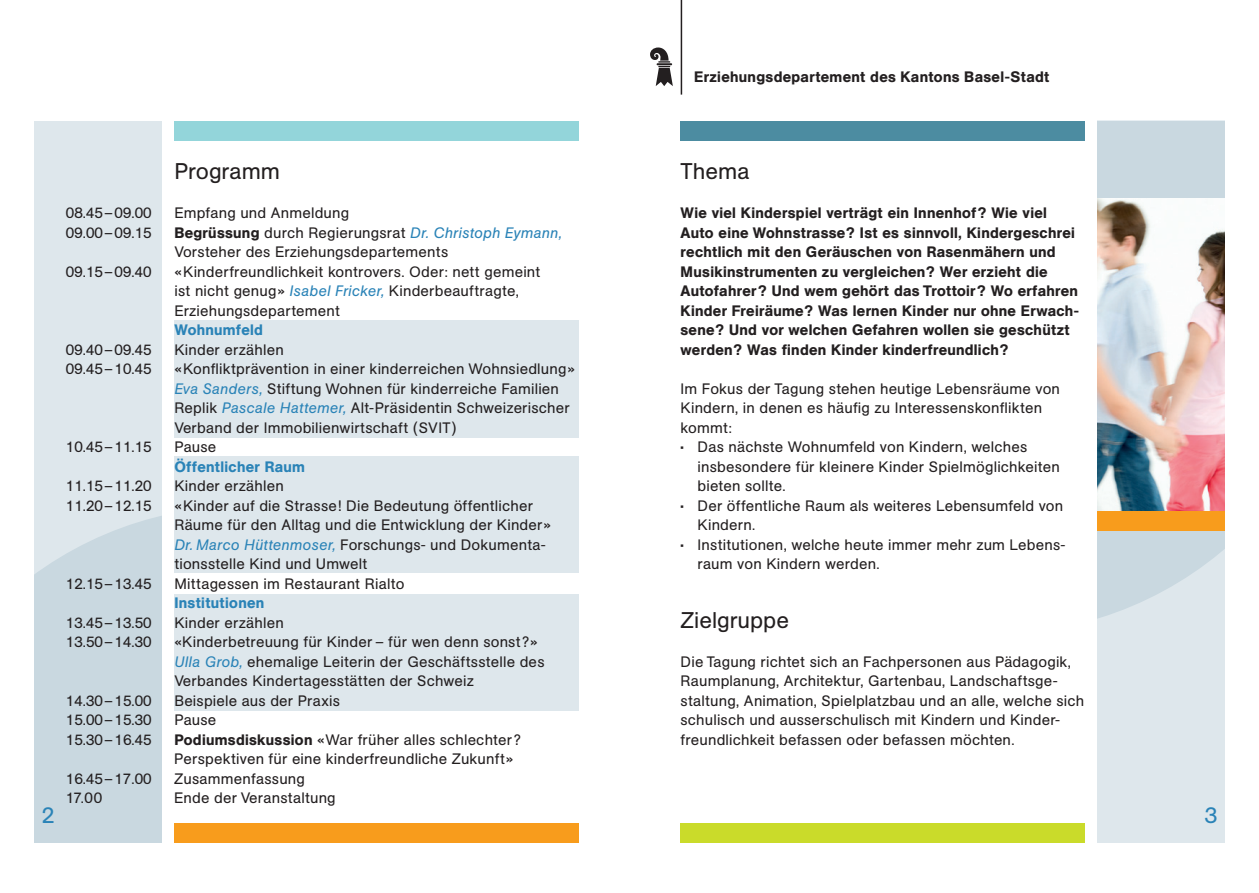
<style>
.page{position:relative;width:1259px;height:893px;background:#fff}
.page>*{position:absolute;margin:0;border:0;box-sizing:border-box;transform-origin:0 0}
.t1{font:22.5px "AG Book Pro";color:#231f20}
.t2{font:22.5px "AG Book Pro";color:#2a83b7}
.t3{font:15px/19.5px "AG Book Pro";letter-spacing:.015em;color:#231f20}
.t4{font:500 15px/19.5px "AG Book Pro";letter-spacing:.02em;color:#231f20}
.t5{font:500 15px "AG Book BQ";letter-spacing:.02em;color:#231f20}
.t6{font:500 15px "AG Book Pro";letter-spacing:.02em;color:#2a83b7}
.s1{font-weight:500}
.s2{font-style:italic;color:#2a83b7}
</style>
<div class="page">
<svg style="left:650px;top:48px;width:23px;height:38px"></svg>
<hr style="left:680px;top:0;width:2px;height:95px;background:#231f20">
<div style="left:1097px;top:121px;width:128px;height:721px;background:#dee7ec"></div>
<svg style="left:1097px;top:121px;width:128px;height:498px;fill:#c9d8e0"></svg>
<div style="left:174px;top:456px;width:404px;height:117px;background:#dee7ec"></div>
<div style="left:174px;top:594px;width:404px;height:117px;background:#dee7ec"></div>
<div style="left:174px;top:320px;width:404px;height:118px;background:#dee7ec"></div>
<div style="left:34px;top:121px;width:128px;height:721px;background:#dee7ec"></div>
<svg style="left:34px;top:516px;width:128px;height:326px;background:#cad9e0"></svg>
<div style="left:174px;top:121px;width:404px;height:19px;background:#93d5da"></div>
<div style="left:174px;top:823px;width:404px;height:19px;background:#f89c1c"></div>
<div style="left:680px;top:121px;width:404px;height:19px;background:#4c8ca1"></div>
<div style="left:680px;top:823px;width:404px;height:19px;background:#cadb2a"></div>
<div style="left:1097px;top:511px;width:128px;height:19px;background:#f89c1c"></div>
<img style="left:1097px;top:199px;width:128px;height:312px">
<h1 class="t2" style="left:42px;top:800px;width:14px">2</h1>
<h1 class="t1" style="left:174px;top:157px;width:107px">Programm</h1>
<p class="t3" style="left:66px;top:203px;width:87px">08.45–09.00</p>
<p class="t3" style="left:174px;top:203px;width:176px">Empfang und Anmeldung</p>
<p class="t3" style="left:66px;top:223px;width:87px">09.00–09.15</p>
<p class="t3" style="left:174px;top:223px;width:389px"><span class="s1">Begrüssung</span> durch Regierungsrat <span class="s2">Dr. Christoph Eymann,<br></span>Vorsteher des Erziehungsdepartements</p>
<p class="t3" style="left:66px;top:262px;width:87px">09.15–09.40</p>
<p class="t3" style="left:174px;top:262px;width:368px">«Kinderfreundlichkeit kontrovers. Oder: nett gemeint ist nicht genug» <span class="s2">Isabel Fricker,</span> Kinderbeauftragte,<br>Erziehungsdepartement</p>
<p class="t6" style="left:174px;top:320px;width:90px">Wohnumfeld</p>
<p class="t3" style="left:66px;top:340px;width:87px">09.40–09.45</p>
<p class="t3" style="left:174px;top:340px;width:111px">Kinder erzählen</p>
<p class="t3" style="left:66px;top:359px;width:87px">09.45–10.45</p>
<p class="t3" style="left:174px;top:359px;width:402px">«Konfliktprävention in einer kinderreichen Wohnsiedlung» <span class="s2">Eva Sanders,</span> Stiftung Wohnen für kinderreiche Familien Replik <span class="s2">Pascale Hattemer,</span> Alt-Präsidentin Schweizerischer Verband der Immobilienwirtschaft (SVIT)</p>
<p class="t3" style="left:66px;top:437px;width:87px">10.45–11.15</p>
<p class="t3" style="left:174px;top:437px;width:43px">Pause</p>
<p class="t6" style="left:174px;top:457px;width:132px">Öffentlicher Raum</p>
<p class="t3" style="left:66px;top:476px;width:87px">11.15–11.20</p>
<p class="t3" style="left:174px;top:476px;width:111px">Kinder erzählen</p>
<p class="t3" style="left:66px;top:496px;width:87px">11.20–12.15</p>
<p class="t3" style="left:174px;top:496px;width:378px">«Kinder auf die Strasse! Die Bedeutung öffentlicher Räume für den Alltag und die Entwicklung der Kinder» <span class="s2">Dr. Marco Hüttenmoser,</span> Forschungs- und Dokumenta&shy;tionsstelle Kind und Umwelt</p>
<p class="t3" style="left:66px;top:574px;width:87px">12.15–13.45</p>
<p class="t3" style="left:174px;top:574px;width:232px">Mittagessen im Restaurant Rialto</p>
<p class="t6" style="left:174px;top:593px;width:91px">Institutionen</p>
<p class="t3" style="left:66px;top:613px;width:87px">13.45–13.50</p>
<p class="t3" style="left:174px;top:613px;width:111px">Kinder erzählen</p>
<p class="t3" style="left:66px;top:632px;width:87px">13.50–14.30</p>
<p class="t3" style="left:174px;top:632px;width:372px">«Kinderbetreuung für Kinder – für wen denn sonst?»<br><span class="s2">Ulla Grob,</span> ehemalige Leiterin der Geschäftsstelle des<br>Verbandes Kindertagesstätten der Schweiz</p>
<p class="t3" style="left:66px;top:691px;width:87px">14.30–15.00</p>
<p class="t3" style="left:174px;top:691px;width:167px">Beispiele aus der Praxis</p>
<p class="t3" style="left:66px;top:710px;width:87px">15.00–15.30</p>
<p class="t3" style="left:174px;top:710px;width:43px">Pause</p>
<p class="t3" style="left:66px;top:730px;width:87px">15.30–16.45</p>
<p class="t3" style="left:174px;top:730px;width:348px"><span class="s1">Podiumsdiskussion</span> «War früher alles schlechter?<br>Perspektiven für eine kinderfreundliche Zukunft»</p>
<p class="t3" style="left:66px;top:769px;width:87px">16.45–17.00</p>
<p class="t3" style="left:174px;top:769px;width:132px">Zusammenfassung</p>
<p class="t3" style="left:66px;top:788px;width:38px">17.00</p>
<p class="t3" style="left:174px;top:788px;width:163px">Ende der Veranstaltung</p>
<p class="t5" style="left:694px;top:68px;width:357px">Erziehungsdepartement des Kantons Basel-Stadt</p>
<h1 class="t1" style="left:680px;top:157px;width:70px">Thema</h1>
<p class="t4" style="left:680px;top:203px;width:400px">Wie viel Kinderspiel verträgt ein Innenhof? Wie viel Auto eine Wohnstrasse? Ist es sinnvoll, Kindergeschrei rechtlich mit den Geräuschen von Rasenmähern und Musikinstrumenten zu vergleichen? Wer erzieht die Autofahrer? Und wem gehört das Trottoir? Wo erfahren Kinder Freiräume? Was lernen Kinder nur ohne Erwach&shy;sene? Und vor welchen Gefahren wollen sie geschützt werden? Was finden Kinder kinderfreundlich?</p>
<p class="t3" style="left:680px;top:379px;width:381px">Im Fokus der Tagung stehen heutige Lebensräume von<br>Kindern, in denen es häufig zu Interessenskonflikten kommt:</p>
<p class="t3" style="left:697px;top:437px;width:364px;text-indent:-17px">• Das nächste Wohnumfeld von Kindern, welches insbesondere für kleinere Kinder Spielmöglichkeiten bieten sollte.</p>
<p class="t3" style="left:697px;top:496px;width:367px;text-indent:-17px">• Der öffentliche Raum als weiteres Lebensumfeld von<br>Kindern.</p>
<p class="t3" style="left:697px;top:535px;width:369px;text-indent:-17px">• Institutionen, welche heute immer mehr zum Lebens&shy;raum von Kindern werden.</p>
<h1 class="t1" style="left:680px;top:605px;width:110px">Zielgruppe</h1>
<p class="t3" style="left:680px;top:652px;width:405px">Die Tagung richtet sich an Fachpersonen aus Pädagogik, Raumplanung, Architektur, Gartenbau, Landschaftsge&shy;staltung, Animation, Spielplatzbau und an alle, welche sich schulisch und ausserschulisch mit Kindern und Kinder&shy;freundlichkeit befassen oder befassen möchten.</p>
<h1 class="t2" style="left:1204px;top:800px;width:14px">3</h1>
</div>
